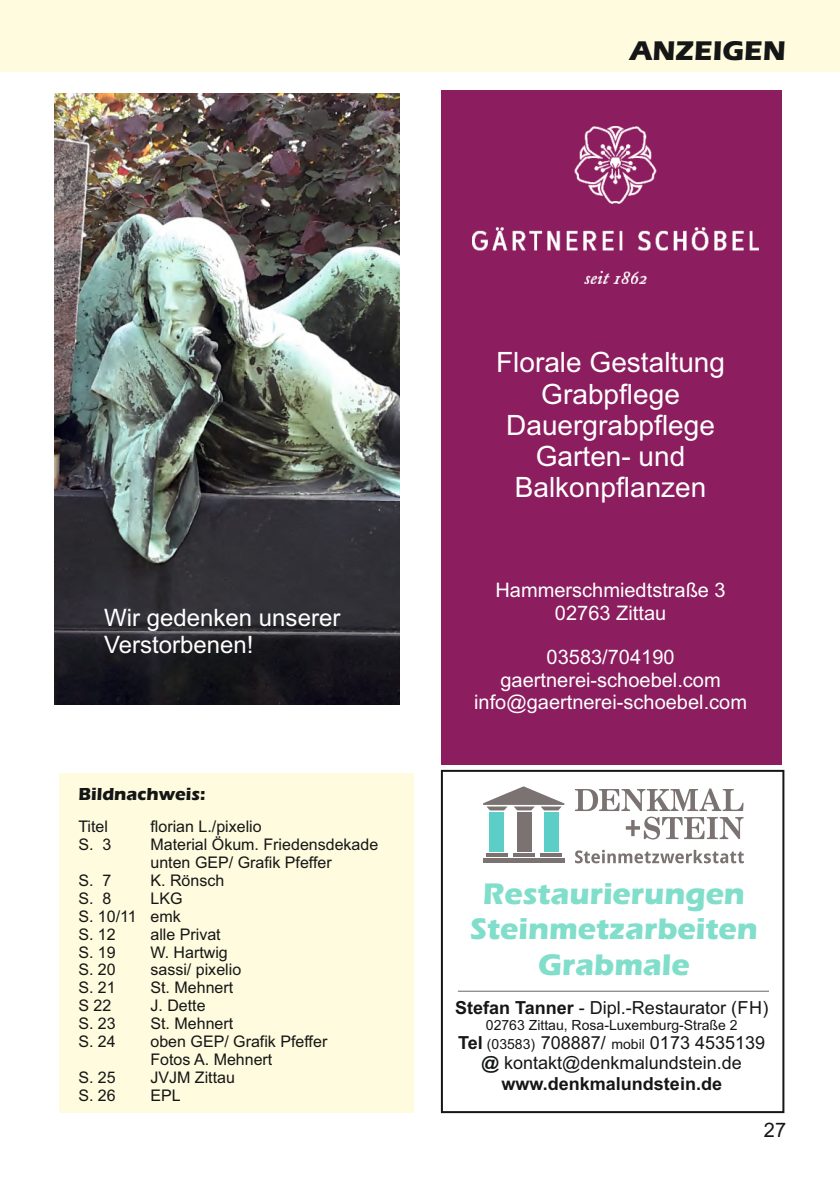
<style>
.page{position:relative;width:840px;height:1191px;background:#fff}
.page>*{position:absolute;margin:0;border:0;box-sizing:border-box;transform-origin:0 0}
.t1{font:700 30.8px/35.2px "Eras ITC";color:#80deca;text-align:center}
.t2{font:28px/31.2px "Arial";color:#fff;text-align:center}
.t3{font:700 28px "Eras ITC";color:#151616}
.t4{font:24px/26.8px "Arial";color:#fff}
.t5{font:20px/22.4px "Arial";color:#fff;text-align:center}
.t6{font:20px "Arial";color:#151616}
.t7{font:18px/20.2px "Arial";color:#151616;text-align:center}
.t8{font:700 18px "Eras ITC";color:#151616}
.t9{font:16px/17.8px "Arial";color:#151616}
.t10{font:14px "Arial";color:#151616}
.s1{font-weight:700}
.s2{font-size:14px}
</style>
<div class="page">
<div style="left:0;top:0;width:839px;height:72px;background:#fffbde"></div>
<div style="left:440px;top:90px;width:341px;height:674px;background:#8c1d5e"></div>
<img style="left:472px;top:126px;width:286px;height:157px">
<div style="left:440px;top:770px;width:344px;height:343px;border:2px solid #151616"></div>
<hr style="left:457px;top:991px;width:311px;height:1px;background:#676767">
<svg style="left:483px;top:786px;width:81px;height:24px"></svg>
<div style="left:489px;top:812px;width:14px;height:39px;background:#5acec7"></div>
<hr style="left:486px;top:853px;width:21px;height:3px;background:#7a7372">
<div style="left:517px;top:812px;width:14px;height:39px;background:#7a7372"></div>
<hr style="left:513px;top:853px;width:22px;height:3px;background:#7a7372">
<div style="left:543px;top:812px;width:15px;height:39px;background:#5acec7"></div>
<hr style="left:540px;top:853px;width:21px;height:3px;background:#7a7372">
<div style="left:483px;top:858px;width:81px;height:5px;background:#7a7372"></div>
<svg style="left:575px;top:788px;width:168px;height:51px"></svg>
<svg style="left:575px;top:850px;width:168px;height:13px"></svg>
<div style="left:59px;top:773px;width:354px;height:340px;background:#fffbde"></div>
<img style="left:55px;top:93px;width:344px;height:612px">
<p class="t3" style="left:629px;top:40px;width:157px">ANZEIGEN</p>
<p class="t4" style="left:104px;top:606px;width:238px">Wir gedenken unserer<br>Verstorbenen!</p>
<p class="t8" style="left:78px;top:787px;width:128px">Bildnachweis:</p>
<p class="t9" style="left:78px;top:819px;width:31px">Titel</p>
<p class="t9" style="left:150px;top:819px;width:113px">florian L./pixelio</p>
<p class="t9" style="left:78px;top:837px;width:34px">S. 3</p>
<p class="t9" style="left:150px;top:837px;width:229px">Material Ökum. Friedensdekade unten GEP/ Grafik Pfeffer</p>
<p class="t9" style="left:78px;top:873px;width:34px">S. 7</p>
<p class="t9" style="left:150px;top:873px;width:75px">K. Rönsch</p>
<p class="t9" style="left:78px;top:891px;width:34px">S. 8</p>
<p class="t9" style="left:150px;top:891px;width:34px">LKG</p>
<p class="t9" style="left:78px;top:926px;width:39px">S. 12</p>
<p class="t9" style="left:150px;top:926px;width:72px">alle Privat</p>
<p class="t9" style="left:78px;top:908px;width:104px">S. 10/11 emk</p>
<p class="t9" style="left:78px;top:944px;width:39px">S. 19</p>
<p class="t9" style="left:150px;top:944px;width:79px">W. Hartwig</p>
<p class="t9" style="left:78px;top:980px;width:39px">S. 21</p>
<p class="t9" style="left:150px;top:980px;width:84px">St. Mehnert</p>
<p class="t9" style="left:78px;top:1016px;width:39px">S. 23</p>
<p class="t9" style="left:150px;top:1016px;width:84px">St. Mehnert</p>
<p class="t9" style="left:78px;top:962px;width:39px">S. 20</p>
<p class="t9" style="left:150px;top:962px;width:92px">sassi/ pixelio</p>
<p class="t9" style="left:78px;top:998px;width:34px">S 22</p>
<p class="t9" style="left:150px;top:998px;width:57px">J. Dette</p>
<p class="t9" style="left:78px;top:1033px;width:39px">S. 24</p>
<p class="t9" style="left:150px;top:1033px;width:178px">oben GEP/ Grafik Pfeffer</p>
<p class="t9" style="left:150px;top:1051px;width:123px">Fotos A. Mehnert</p>
<p class="t9" style="left:78px;top:1069px;width:39px">S. 25</p>
<p class="t9" style="left:150px;top:1069px;width:86px">JVJM Zittau</p>
<p class="t9" style="left:78px;top:1087px;width:39px">S. 26</p>
<p class="t9" style="left:150px;top:1087px;width:32px">EPL</p>
<p class="t2" style="left:496px;top:349px;width:230px">Florale Gestaltung</p>
<p class="t2" style="left:506px;top:412px;width:210px">Dauergrabpflege<br>Garten- und<br>Balkonpflanzen</p>
<p class="t2" style="left:541px;top:380px;width:140px">Grabpflege</p>
<p class="t5" style="left:495px;top:581px;width:232px">Hammerschmiedtstraße 3<br>02763 Zittau</p>
<p class="t5" style="left:474px;top:648px;width:274px">03583/704190 gaertnerei-schoebel.com info@gaertnerei-schoebel.com</p>
<p class="t1" style="left:470px;top:879px;width:289px">Restaurierungen<br>Steinmetzarbeiten<br>Grabmale</p>
<p class="t7" style="left:455px;top:998px;width:314px"><span class="s1">Stefan Tanner</span> - Dipl.-Restaurator (FH)</p>
<p class="t10" style="left:485px;top:1019px;width:253px">02763 Zittau, Rosa-Luxemburg-Straße 2</p>
<p class="t7" style="left:458px;top:1034px;width:308px"><span class="s1">Tel</span> <span class="s2">(03583)</span> 708887/ <span class="s2">mobil</span> 0173 4535139 <span class="s1">@</span> kontakt@denkmalundstein.de <span class="s1">www.denkmalundstein.de</span></p>
<p class="t6" style="left:763px;top:1122px;width:24px">27</p>
</div>
